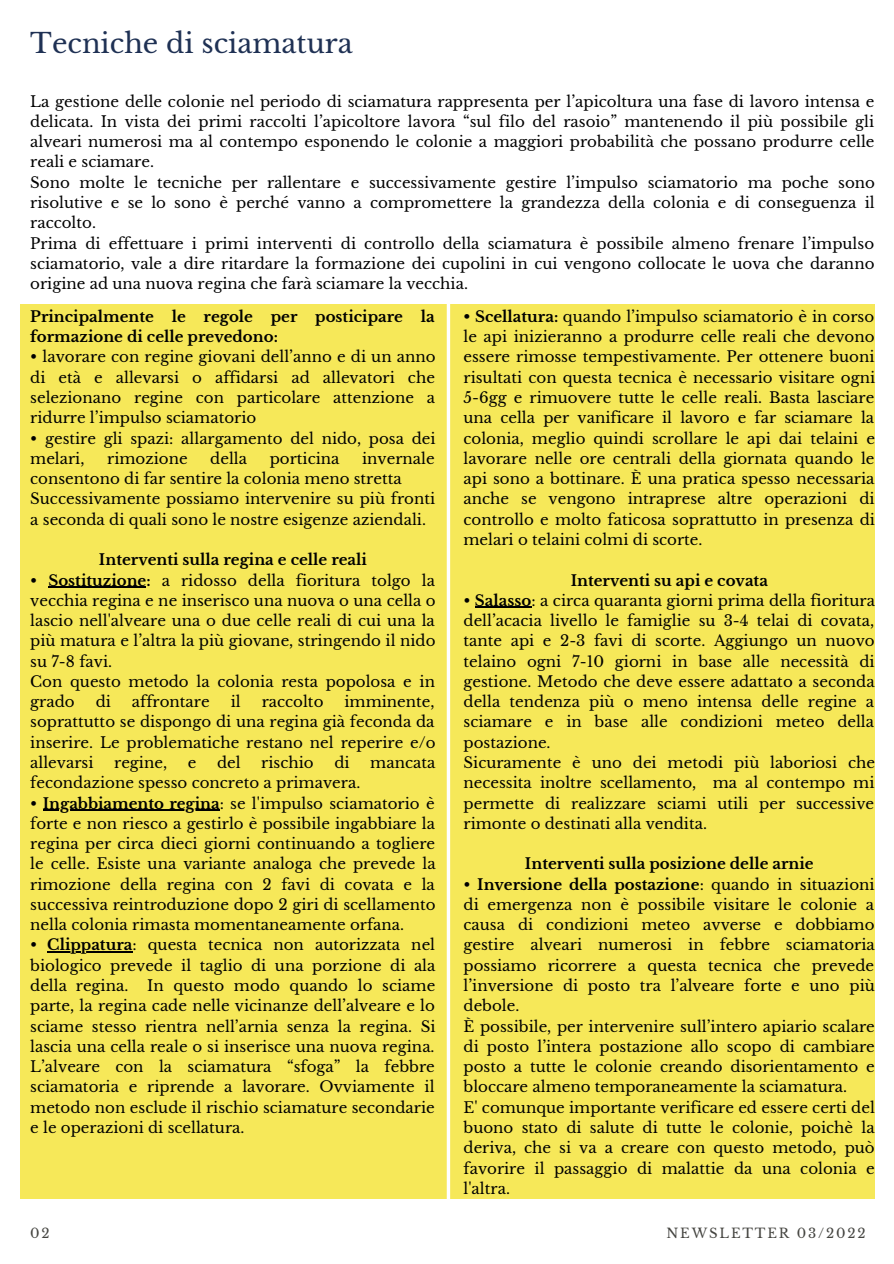
<style>
.page{position:relative;width:894px;height:1264px;background:#fff}
.page>*{position:absolute;margin:0;border:0;box-sizing:border-box;transform-origin:0 0}
.t1{font:27px "Libre Baskerville";color:#1f3154}
.t2{font:15px/20.2px "Libre Baskerville";color:#000;text-align:justify}
.t3{font:700 15px/20.2px "Libre Baskerville";color:#000}
.t4{font:13.2px "Libre Baskerville";letter-spacing:.14em;color:#444440}
.s1{font-weight:700}
</style>
<div class="page">
<div style="left:21px;top:304px;width:853px;height:894px;background:#f6e859"></div>
<hr style="left:48px;top:586px;width:98px;height:1px;background:#000">
<hr style="left:43px;top:809px;width:177px;height:1px;background:#000">
<hr style="left:47px;top:951px;width:85px;height:1px;background:#000">
<hr style="left:475px;top:607px;width:56px;height:1px;background:#000">
<svg style="left:446px;top:304px;width:4px;height:895px;background:#fdfadf"></svg>
<p class="t1" style="left:30px;top:26px;width:324px">Tecniche di sciamatura</p>
<p class="t2" style="left:30px;top:91px;width:845px">La gestione delle colonie nel periodo di sciamatura rappresenta per l’apicoltura una fase di lavoro intensa e delicata. In vista dei primi raccolti l’apicoltore lavora “sul filo del rasoio” mantenendo il più possibile gli alveari numerosi ma al contempo esponendo le colonie a maggiori probabilità che possano produrre celle reali e sciamare.</p>
<p class="t2" style="left:30px;top:172px;width:846px">Sono molte le tecniche per rallentare e successivamente gestire l’impulso sciamatorio ma poche sono risolutive e se lo sono è perché vanno a compromettere la grandezza della colonia e di conseguenza il raccolto.</p>
<p class="t2" style="left:30px;top:233px;width:845px">Prima di effettuare i primi interventi di controllo della sciamatura è possibile almeno frenare l’impulso sciamatorio, vale a dire ritardare la formazione dei cupolini in cui vengono collocate le uova che daranno origine ad una nuova regina che farà sciamare la vecchia.</p>
<p class="t3" style="left:30px;top:306px;width:406px">Principalmente le regole per posticipare la formazione di celle prevedono:</p>
<p class="t2" style="left:30px;top:347px;width:407px">• lavorare con regine giovani dell’anno e di un anno di età e allevarsi o affidarsi ad allevatori che selezionano regine con particolare attenzione a ridurre l’impulso sciamatorio</p>
<p class="t2" style="left:30px;top:428px;width:407px">• gestire gli spazi: allargamento del nido, posa dei melari,</p>
<p class="t2" style="left:463px;top:306px;width:413px"><span class="s1">• Scellatura:</span> quando l’impulso sciamatorio è in corso le api inizieranno a produrre celle reali che devono essere rimosse tempestivamente. Per ottenere buoni risultati con questa tecnica è necessario visitare ogni 5-6gg e rimuovere tutte le celle reali. Basta lasciare una cella per vanificare il lavoro e far sciamare la colonia, meglio quindi scrollare le api dai telaini e lavorare nelle ore centrali della giornata quando le api sono a bottinare. È una pratica spesso necessaria anche se vengono intraprese altre operazioni di controllo e molto faticosa soprattutto in presenza di melari o telaini colmi di scorte.</p>
<p class="t3" style="left:570px;top:570px;width:199px">Interventi su api e covata</p>
<p class="t2" style="left:463px;top:590px;width:413px">• <span class="s1">Salasso</span>: a circa quaranta giorni prima della fioritura dell’acacia livello le famiglie su 3-4 telai di covata, tante api e 2-3 favi di scorte. Aggiungo un nuovo telaino ogni 7-10 giorni in base alle necessità di gestione. Metodo che deve essere adattato a seconda della tendenza più o meno intensa delle regine a sciamare e in base alle condizioni meteo della postazione.</p>
<p class="t2" style="left:463px;top:752px;width:413px">Sicuramente è uno dei metodi più laboriosi che necessita inoltre scellamento, ma al contempo mi permette di realizzare sciami utili per successive rimonte o destinati alla vendita.</p>
<p class="t3" style="left:525px;top:854px;width:290px">Interventi sulla posizione delle arnie</p>
<p class="t2" style="left:463px;top:874px;width:412px">• <span class="s1">Inversione della postazione</span>: quando in situazioni di emergenza non è possibile visitare le colonie a causa di condizioni meteo avverse e dobbiamo gestire alveari numerosi in febbre sciamatoria possiamo ricorrere a questa tecnica che prevede l’inversione di posto tra l’alveare forte e uno più debole.</p>
<p class="t2" style="left:463px;top:1016px;width:413px">È possibile, per intervenire sull’intero apiario scalare di posto l’intera postazione allo scopo di cambiare posto a tutte le colonie creando disorientamento e bloccare almeno temporaneamente la sciamatura.</p>
<p class="t2" style="left:463px;top:1097px;width:413px">E' comunque importante verificare ed essere certi del buono stato di salute di tutte le colonie, poichè la deriva, che si va a creare con questo metodo, può favorire il passaggio di malattie da una colonia e l'altra.</p>
<p class="t2" style="left:30px;top:448px;width:406px;text-indent:332px">invernale consentono di far sentire la colonia meno stretta</p>
<p class="t2" style="left:30px;top:489px;width:406px">Successivamente possiamo intervenire su più fronti a seconda di quali sono le nostre esigenze aziendali.</p>
<p class="t3" style="left:99px;top:550px;width:269px">Interventi sulla regina e celle reali</p>
<p class="t2" style="left:30px;top:570px;width:407px">• <span class="s1">Sostituzione:</span> a ridosso della fioritura tolgo la vecchia regina e ne inserisco una nuova o una cella o lascio nell'alveare una o due celle reali di cui una la più matura e l’altra la più giovane, stringendo il nido su 7-8 favi.</p>
<p class="t2" style="left:30px;top:671px;width:406px">Con questo metodo la colonia resta popolosa e in grado</p>
<p class="t2" style="left:107px;top:448px;width:82px">rimozione</p>
<p class="t2" style="left:210px;top:448px;width:38px">della</p>
<p class="t2" style="left:270px;top:448px;width:71px">porticina</p>
<p class="t2" style="left:96px;top:691px;width:17px">di</p>
<p class="t2" style="left:132px;top:691px;width:79px">affrontare</p>
<p class="t2" style="left:231px;top:691px;width:11px">il</p>
<p class="t2" style="left:261px;top:691px;width:63px">raccolto</p>
<p class="t2" style="left:30px;top:691px;width:407px;text-indent:314px">imminente, soprattutto se dispongo di una regina già feconda da inserire. Le problematiche restano nel reperire e/o allevarsi</p>
<p class="t2" style="left:114px;top:752px;width:54px">regine,</p>
<p class="t2" style="left:188px;top:752px;width:10px">e</p>
<p class="t2" style="left:217px;top:752px;width:25px">del</p>
<p class="t2" style="left:261px;top:752px;width:54px">rischio</p>
<p class="t2" style="left:334px;top:752px;width:17px">di</p>
<p class="t2" style="left:370px;top:752px;width:67px">mancata</p>
<p class="t2" style="left:30px;top:773px;width:331px">fecondazione spesso concreto a primavera.</p>
<p class="t2" style="left:30px;top:793px;width:407px">• <span class="s1">Ingabbiamento regina</span>: se l'impulso sciamatorio è forte e non riesco a gestirlo è possibile ingabbiare la regina per circa dieci giorni continuando a togliere le celle. Esiste una variante analoga che prevede la rimozione della regina con 2 favi di covata e la successiva reintroduzione dopo 2 giri di scellamento nella colonia rimasta momentaneamente orfana.</p>
<p class="t2" style="left:30px;top:935px;width:407px">• <span class="s1">Clippatura</span>: questa tecnica non autorizzata nel biologico prevede il taglio di una porzione di ala della regina. In questo modo quando lo sciame parte, la regina cade nelle vicinanze dell’alveare e lo sciame stesso rientra nell’arnia senza la regina. Si lascia una cella reale o si inserisce una nuova regina.<br>L’alveare con la sciamatura “sfoga” la febbre sciamatoria e riprende a lavorare. Ovviamente il metodo non esclude il rischio sciamature secondarie e le operazioni di scellatura.</p>
<p class="t4" style="left:30px;top:1225px;width:21px">02</p>
<p class="t4" style="left:666px;top:1225px;width:201px">NEWSLETTER 03/2022</p>
</div>
